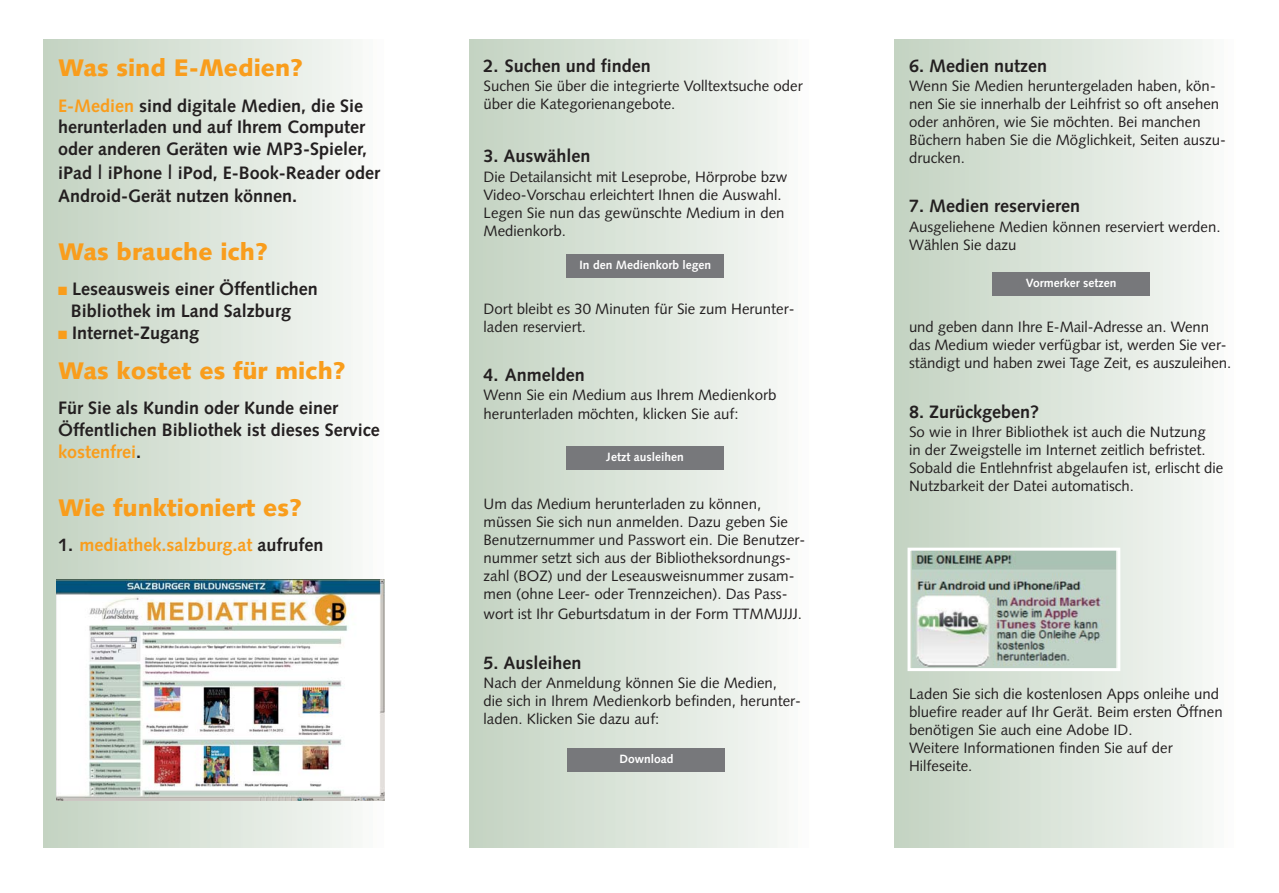
<style>
.page{position:relative;width:1279px;height:893px;background:#fff}
.page>*{position:absolute;margin:0;border:0;box-sizing:border-box;transform-origin:0 0}
.t1{font:900 24px "Syntax";color:#f99d1c}
.t2{font:700 18px/21.6px "Syntax";color:#231f20}
.t3{font:700 18px "Syntax";color:#f99d1c}
.t4{font:15px/18px "Syntax";color:#231f20}
.t5{font:700 12px "Syntax";color:#fff}
.s1{color:#f99d1c}
.s2{font-weight:400;font-size:21px}
.s3{color:#231f20}
</style>
<div class="page">
<div style="left:894px;top:40px;width:340px;height:807px;background:linear-gradient(to right,#c2d2c1,#f8faf8)"></div>
<div style="left:469px;top:40px;width:340px;height:807px;background:linear-gradient(to right,#c2d2c1,#f8faf8)"></div>
<div style="left:44px;top:40px;width:340px;height:807px;background:linear-gradient(to right,#c3d2c1,#f8faf8)"></div>
<img style="left:57px;top:580px;width:327px;height:221px">
<img style="left:911px;top:552px;width:204px;height:115px">
<div style="left:907px;top:548px;width:213px;height:123px;border:3px solid #fff"></div>
<div style="left:566px;top:254px;width:158px;height:23px;background:#77787b"></div>
<div style="left:566px;top:446px;width:157px;height:23px;background:#77787b"></div>
<div style="left:567px;top:748px;width:158px;height:23px;background:#77787b"></div>
<div style="left:992px;top:272px;width:157px;height:24px;background:#77787b"></div>
<svg style="left:58px;top:287px;width:9px;height:8px"></svg>
<svg style="left:58px;top:330px;width:9px;height:9px"></svg>
<h1 class="t1" style="left:58px;top:58px;width:246px">Was sind E-Medien?</h1>
<p class="t2" style="left:58px;top:96px;width:311px"><span class="s1">E-Medien</span> sind digitale Medien, die Sie herunterladen und auf Ihrem Computer oder anderen Geräten wie MP3-Spieler,</p>
<p class="t2" style="left:58px;top:163px;width:323px;line-height:23px">iPad <span class="s2">I</span> iPhone <span class="s2">I</span> iPod, E-Book-Reader oder<br>Android-Gerät nutzen können.</p>
<h1 class="t1" style="left:58px;top:242px;width:211px">Was brauche ich?</h1>
<p class="t2" style="left:71px;top:280px;width:248px">Leseausweis einer Öffentlichen<br>Bibliothek im Land Salzburg<br>Internet-Zugang</p>
<h1 class="t1" style="left:58px;top:361px;width:289px">Was kostet es für mich?</h1>
<p class="t2" style="left:58px;top:399px;width:323px">Für Sie als Kundin oder Kunde einer<br>Öffentlichen Bibliothek ist dieses Service <span class="s1">kostenfrei</span>.</p>
<h1 class="t1" style="left:58px;top:498px;width:245px">Wie funktioniert es?</h1>
<p class="t3" style="left:58px;top:538px;width:267px"><span class="s3">1.</span> mediathek.salzburg.at <span class="s3">aufrufen</span></p>
<p class="t2" style="left:483px;top:56px;width:169px">2. Suchen und finden</p>
<p class="t4" style="left:483px;top:78px;width:320px">Suchen Sie über die integrierte Volltextsuche oder über die Kategorienangebote.</p>
<p class="t2" style="left:483px;top:147px;width:109px">3. Auswählen</p>
<p class="t4" style="left:483px;top:169px;width:305px">Die Detailansicht mit Leseprobe, Hörprobe bzw Video-Vorschau erleichtert Ihnen die Auswahl.<br>Legen Sie nun das gewünschte Medium in den Medienkorb.</p>
<p class="t5" style="left:579px;top:260px;width:133px">In den Medienkorb legen</p>
<p class="t4" style="left:483px;top:301px;width:312px">Dort bleibt es 30 Minuten für Sie zum Herunter - laden reserviert.</p>
<p class="t2" style="left:483px;top:366px;width:103px">4. Anmelden</p>
<p class="t4" style="left:483px;top:388px;width:294px">Wenn Sie ein Medium aus Ihrem Medienkorb herunterladen möchten, klicken Sie auf:</p>
<p class="t5" style="left:606px;top:452px;width:79px">Jetzt ausleihen</p>
<p class="t4" style="left:483px;top:496px;width:323px">Um das Medium herunterladen zu können, müssen Sie sich nun anmelden. Dazu geben Sie Benutzernummer und Passwort ein. Die Benutzer&shy;nummer setzt sich aus der Bibliotheksordnungs&shy;zahl (BOZ) und der Leseausweisnummer zusam&shy;men (ohne Leer- oder Trennzeichen). Das Pass-</p>
<p class="t4" style="left:483px;top:606px;width:320px">wort ist Ihr Geburtsdatum in der Form TTMMJJJJ.</p>
<p class="t2" style="left:483px;top:653px;width:100px">5. Ausleihen</p>
<p class="t4" style="left:483px;top:675px;width:319px">Nach der Anmeldung können Sie die Medien,<br>die sich in Ihrem Medienkorb befinden, herunter&shy;laden. Klicken Sie dazu auf:</p>
<p class="t5" style="left:619px;top:754px;width:56px">Download</p>
<p class="t2" style="left:908px;top:56px;width:140px">6. Medien nutzen</p>
<p class="t4" style="left:908px;top:78px;width:318px">Wenn Sie Medien heruntergeladen haben, kön&shy;nen Sie sie innerhalb der Leihfrist so oft ansehen oder anhören, wie Sie möchten. Bei manchen Büchern haben Sie die Möglichkeit, Seiten auszu&shy;drucken.</p>
<p class="t2" style="left:908px;top:197px;width:172px">7. Medien reservieren</p>
<p class="t4" style="left:908px;top:219px;width:313px">Ausgeliehene Medien können reserviert werden.<br>Wählen Sie dazu</p>
<p class="t5" style="left:1025px;top:278px;width:92px">Vormerker setzen</p>
<p class="t4" style="left:908px;top:320px;width:324px">und geben dann Ihre E-Mail-Adresse an. Wenn das Medium wieder verfügbar ist, werden Sie ver&shy;ständigt und haben zwei Tage Zeit, es auszuleihen.</p>
<p class="t2" style="left:908px;top:402px;width:132px">8. Zurückgeben?</p>
<p class="t4" style="left:908px;top:424px;width:316px">So wie in Ihrer Bibliothek ist auch die Nutzung<br>in der Zweigstelle im Internet zeitlich befristet.<br>Sobald die Entlehnfrist abgelaufen ist, erlischt die Nutzbarkeit der Datei automatisch.</p>
<p class="t4" style="left:908px;top:686px;width:315px">Laden Sie sich die kostenlosen Apps onleihe und bluefire reader auf Ihr Gerät. Beim ersten Öffnen benötigen Sie auch eine Adobe ID.<br>Weitere Informationen finden Sie auf der Hilfeseite.</p>
</div>
